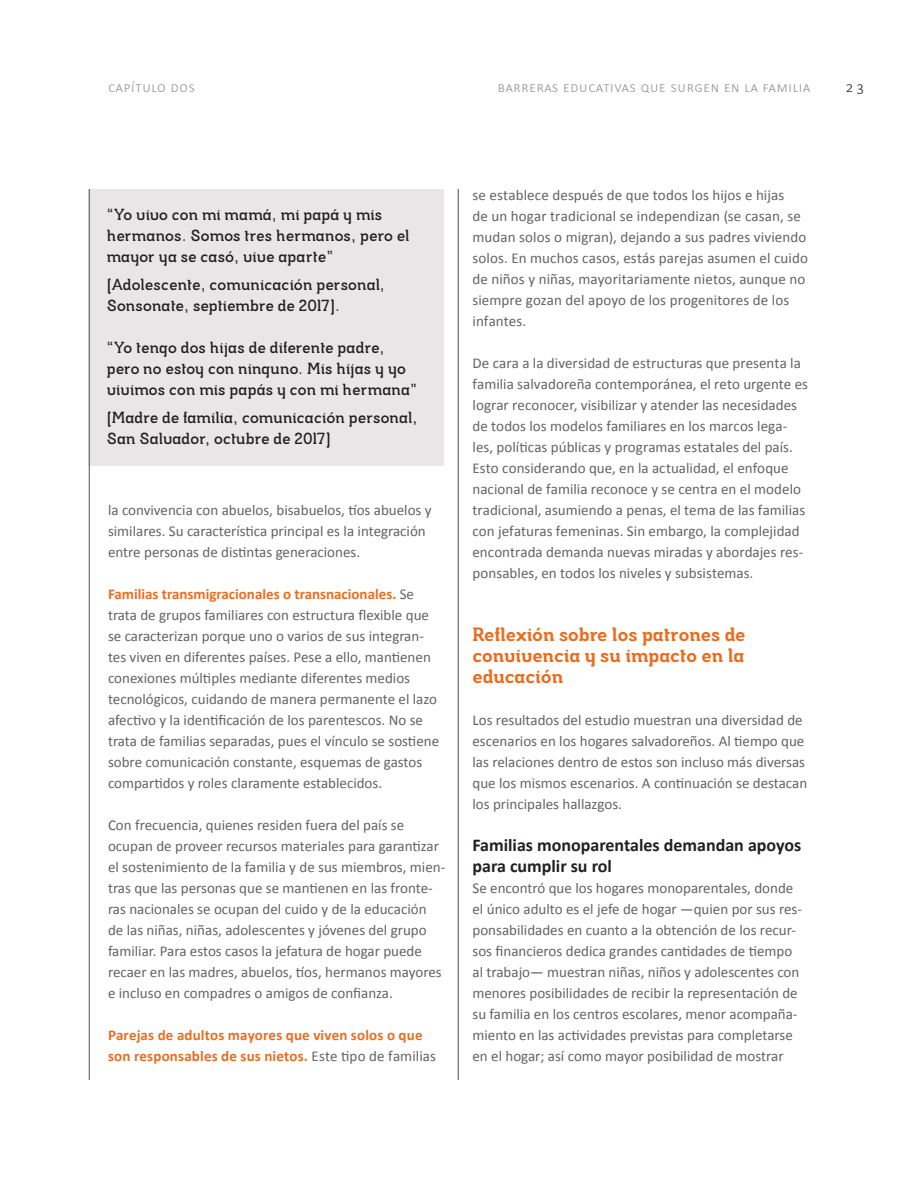
<style>
.page{position:relative;width:918px;height:1188px;background:#fff}
.page>*{position:absolute;margin:0;border:0;box-sizing:border-box;transform-origin:0 0}
.t1{font:700 18px/21px "Musket";color:#ea6d1f;text-align:justify}
.t2{font:700 18px/21px "Calibri";color:#231f20}
.t3{font:15px/21px "Calibri";color:#636366}
.t4{font:15px/21px "Musket";color:#231f20}
.t5{font:700 15px/21px "Calibri";letter-spacing:.01em;color:#ea6d1f}
.t6{font:300 15px "Calibri";letter-spacing:.05em;color:#939598}
.t7{font:300 15px "Calibri";color:#231f20}
.s1{font-weight:700;color:#ea6d1f}
.s2{font-weight:400;color:#636366}
</style>
<div class="page">
<hr style="left:458px;top:189px;width:1px;height:891px;background:#636366">
<div style="left:89px;top:189px;width:355px;height:276px;background:#e9e6e7"></div>
<hr style="left:89px;top:189px;width:1px;height:891px;background:#636366">
<p class="t6" style="left:108px;top:78px;width:88px">capítulo dos</p>
<p class="t6" style="left:498px;top:78px;width:314px">barreras educativas que surgen en la familia</p>
<p class="t7" style="left:846px;top:78px;width:20px">23</p>
<p class="t4" style="left:107px;top:205px;width:304px">“Yo vivo con mi mamá, mi papá y mis hermanos. Somos tres hermanos, pero el mayor ya se casó, vive aparte”</p>
<p class="t4" style="left:107px;top:275px;width:280px">(Adolescente, comunicación personal,<br>Sonsonate, septiembre de 2017).</p>
<p class="t4" style="left:107px;top:338px;width:312px">“Yo tengo dos hijas de diferente padre, pero no estoy con ninguno. Mis hijas y yo vivimos con mis papás y con mi hermana”</p>
<p class="t4" style="left:107px;top:408px;width:312px">(Madre de familia, comunicación personal,<br>San Salvador, octubre de 2017)</p>
<p class="t3" style="left:108px;top:499px;width:325px">la convivencia con abuelos, bisabuelos, tíos abuelos y similares. Su característica principal es la integración entre personas de distintas generaciones.</p>
<p class="t3" style="left:108px;top:583px;width:333px"><span class="s1">Familias transmigracionales o transnacionales.</span> Se trata de grupos familiares con estructura flexible que se caracterizan porque uno o varios de sus integran&shy;tes viven en diferentes países. Pese a ello, mantienen conexiones múltiples mediante diferentes medios tecnológicos, cuidando de manera permanente el lazo afectivo y la identificación de los parentescos. No se trata de familias separadas, pues el vínculo se sostiene sobre comunicación constante, esquemas de gastos compartidos y roles claramente establecidos.</p>
<p class="t3" style="left:108px;top:814px;width:339px">Con frecuencia, quienes residen fuera del país se ocupan de proveer recursos materiales para garantizar el sostenimiento de la familia y de sus miembros, mien&shy;tras que las personas que se mantienen en las fronte&shy;ras nacionales se ocupan del cuido y de la educación de las niñas, niñas, adolescentes y jóvenes del grupo familiar. Para estos casos la jefatura de hogar puede recaer en las madres, abuelos, tíos, hermanos mayores e incluso en compadres o amigos de confianza.</p>
<p class="t5" style="left:108px;top:1024px;width:329px">Parejas de adultos mayores que viven solos o que son responsables de sus nietos. <span class="s2">Este tipo de familias</span></p>
<p class="t3" style="left:473px;top:184px;width:337px">se establece después de que todos los hijos e hijas<br>de un hogar tradicional se independizan (se casan, se mudan solos o migran), dejando a sus padres viviendo solos. En muchos casos, estás parejas asumen el cuido de niños y niñas, mayoritariamente nietos, aunque no siempre gozan del apoyo de los progenitores de los infantes.</p>
<p class="t3" style="left:473px;top:352px;width:337px">De cara a la diversidad de estructuras que presenta la familia salvadoreña contemporánea, el reto urgente es lograr reconocer, visibilizar y atender las necesidades de todos los modelos familiares en los marcos lega&shy;les, políticas públicas y programas estatales del país.<br>Esto considerando que, en la actualidad, el enfoque nacional de familia reconoce y se centra en el modelo tradicional, asumiendo a penas, el tema de las familias con jefaturas femeninas. Sin embargo, la complejidad encontrada demanda nuevas miradas y abordajes res&shy;ponsables, en todos los niveles y subsistemas.</p>
<p class="t1" style="left:472px;top:625px;width:274px">Reflexión sobre los patrones de convivencia y su impacto en la educación</p>
<p class="t3" style="left:472px;top:709px;width:336px">Los resultados del estudio muestran una diversidad de escenarios en los hogares salvadoreños. Al tiempo que las relaciones dentro de estos son incluso más diversas que los mismos escenarios. A continuación se destacan los principales hallazgos.</p>
<p class="t2" style="left:472px;top:834px;width:330px">Familias monoparentales demandan apoyos para cumplir su rol</p>
<p class="t3" style="left:472px;top:877px;width:331px">Se encontró que los hogares monoparentales, donde el único adulto es el jefe de hogar —quien por sus res&shy;ponsabilidades en cuanto a la obtención de los recur&shy;sos financieros dedica grandes cantidades de tiempo al trabajo— muestran niñas, niños y adolescentes con menores posibilidades de recibir la representación de su familia en los centros escolares, menor acompaña&shy;miento en las actividades previstas para completarse en el hogar; así como mayor posibilidad de mostrar</p>
</div>
